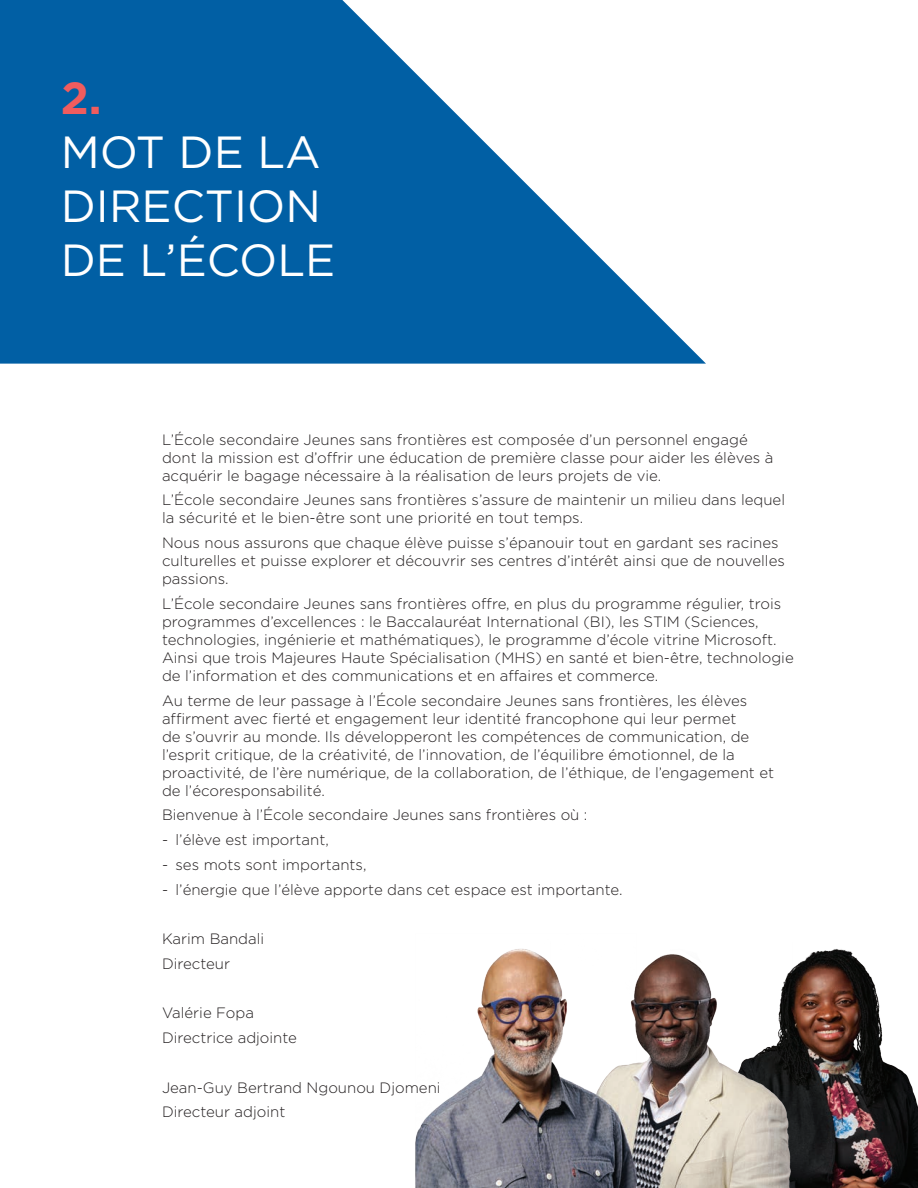
<style>
.page{position:relative;width:918px;height:1188px;background:#fff}
.page>*{position:absolute;margin:0;border:0;box-sizing:border-box;transform-origin:0 0}
.t1{font:45px/54px "Gotham";color:#fff}
.t2{font:700 45px "Gotham";color:#f05c5e}
.t3{font:300 15px/18px "Gotham";color:#231f20}
</style>
<div class="page">
<img style="left:820px;top:949px;width:97px;height:239px">
<img style="left:415px;top:949px;width:405px;height:239px">
<img style="left:917px;top:1104px;width:1px;height:84px">
<svg style="left:0;top:0;width:706px;height:364px;fill:#015fa4"></svg>
<h1 class="t2" style="left:61px;top:69px;width:42px">2.</h1>
<h1 class="t1" style="left:61px;top:125px;width:276px">MOT DE LA<br>DIRECTION<br>DE L’ÉCOLE</h1>
<p class="t3" style="left:162px;top:430px;width:613px">L’École secondaire Jeunes sans frontières est composée d’un personnel engagé dont la mission est d’offrir une éducation de première classe pour aider les élèves à acquérir le bagage nécessaire à la réalisation de leurs projets de vie.</p>
<p class="t3" style="left:162px;top:491px;width:625px">L’École secondaire Jeunes sans frontières s’assure de maintenir un milieu dans lequel la sécurité et le bien-être sont une priorité en tout temps.</p>
<p class="t3" style="left:162px;top:534px;width:624px">Nous nous assurons que chaque élève puisse s’épanouir tout en gardant ses racines culturelles et puisse explorer et découvrir ses centres d’intérêt ainsi que de nouvelles passions.</p>
<p class="t3" style="left:162px;top:594px;width:633px">L’École secondaire Jeunes sans frontières offre, en plus du programme régulier, trois programmes d’excellences : le Baccalauréat International (BI), les STIM (Sciences, technologies, ingénierie et mathématiques), le programme d’école vitrine Microsoft.<br>Ainsi que trois Majeures Haute Spécialisation (MHS) en santé et bien-être, technologie de l’information et des communications et en affaires et commerce.</p>
<p class="t3" style="left:162px;top:691px;width:614px">Au terme de leur passage à l’École secondaire Jeunes sans frontières, les élèves affirment avec fierté et engagement leur identité francophone qui leur permet<br>de s’ouvrir au monde. Ils développeront les compétences de communication, de l’esprit critique, de la créativité, de l’innovation, de l’équilibre émotionnel, de la proactivité, de l’ère numérique, de la collaboration, de l’éthique, de l’engagement et de l’écoresponsabilité.</p>
<p class="t3" style="left:162px;top:806px;width:427px">Bienvenue à l’École secondaire Jeunes sans frontières où :</p>
<p class="t3" style="left:162px;top:831px;width:168px">- l’élève est important,</p>
<p class="t3" style="left:162px;top:855px;width:206px">- ses mots sont importants,</p>
<p class="t3" style="left:162px;top:880px;width:462px">- l’énergie que l’élève apporte dans cet espace est importante.</p>
<p class="t3" style="left:162px;top:926px;width:104px;line-height:24.8px">Karim Bandali<br>Directeur</p>
<p class="t3" style="left:162px;top:1000px;width:137px;line-height:24.8px">Valérie Fopa<br>Directrice adjointe</p>
<p class="t3" style="left:162px;top:1075px;width:280px;line-height:24.8px">Jean-Guy Bertrand Ngounou Djomeni<br>Directeur adjoint</p>
</div>
